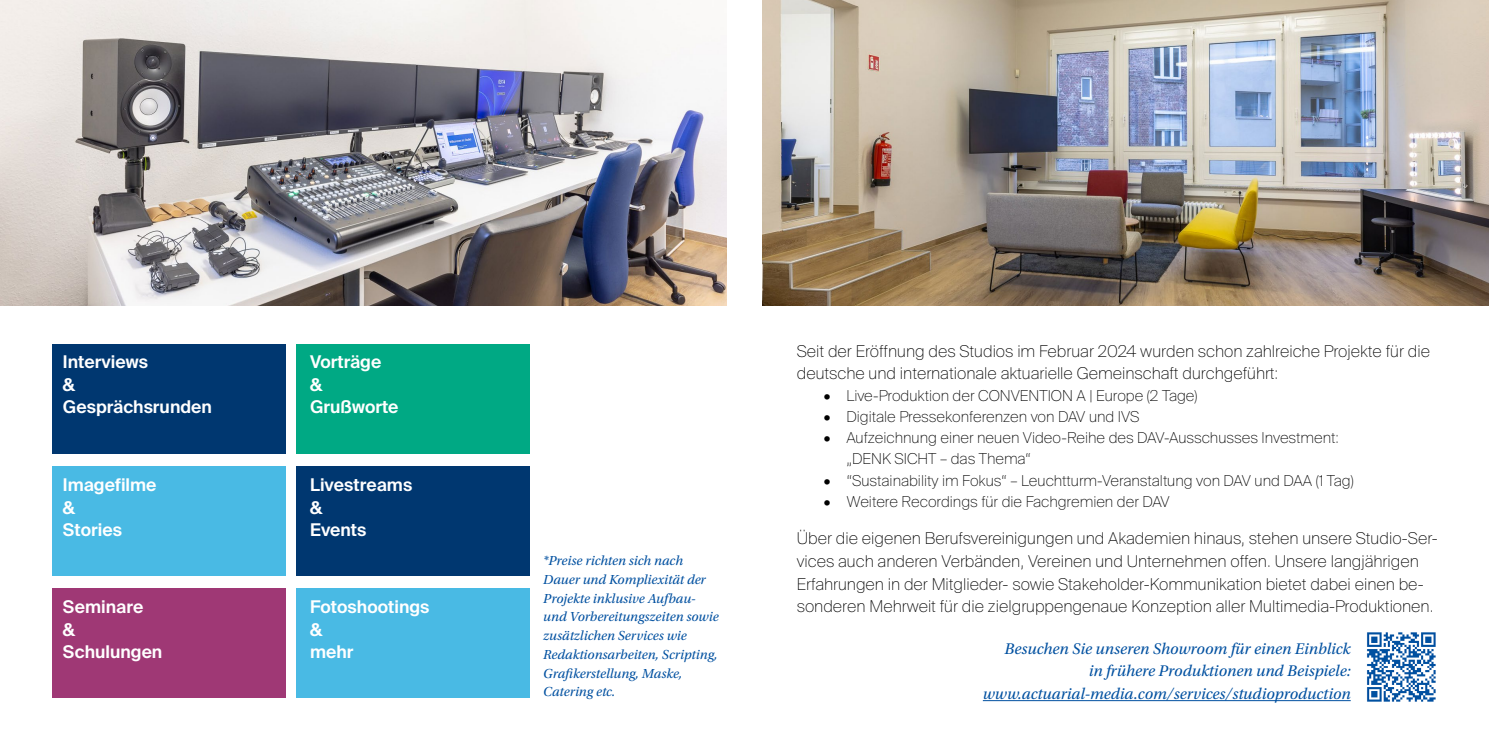
<style>
.page{position:relative;width:1489px;height:745px;background:#fff}
.page>*{position:absolute;margin:0;border:0;box-sizing:border-box;transform-origin:0 0}
.t1{font:600 17.5px/22.5px "Suisse Intl";color:#fff}
.t2{font:100 16.25px/22.5px "Suisse Intl";color:#000}
.t3{font:italic 16.25px/22.5px "Utopia Std";color:#0050a0;text-align:right}
.t4{font:100 15px/21.2px "Suisse Intl";color:#000}
.t5{font:italic 13.75px/18.8px "Utopia Std";color:#0050a0}
</style>
<div class="page">
<img style="left:0;top:0;width:726px;height:305px">
<img style="left:762px;top:0;width:726px;height:305px">
<div style="left:52px;top:344px;width:234px;height:110px;background:#003770"></div>
<div style="left:296px;top:344px;width:233px;height:110px;background:#00a984"></div>
<div style="left:52px;top:466px;width:234px;height:109px;background:#49bae4"></div>
<div style="left:296px;top:466px;width:233px;height:109px;background:#003770"></div>
<div style="left:52px;top:587px;width:234px;height:110px;background:#9f3875"></div>
<div style="left:296px;top:587px;width:233px;height:110px;background:#49bae4"></div>
<hr style="left:982px;top:699px;width:368px;height:1px;background:#0050a0">
<img style="left:1367px;top:632px;width:69px;height:70px">
<p class="t1" style="left:63px;top:351px;width:150px">Interviews<br>&amp;<br>Gesprächsrunden</p>
<p class="t1" style="left:310px;top:351px;width:90px">Vorträge<br>&amp;<br>Grußworte</p>
<p class="t1" style="left:63px;top:473px;width:95px">Imagefilme &amp;<br>Stories</p>
<p class="t1" style="left:310px;top:473px;width:104px">Livestreams &amp;<br>Events</p>
<p class="t1" style="left:63px;top:595px;width:101px">Seminare<br>&amp;<br>Schulungen</p>
<p class="t1" style="left:310px;top:595px;width:121px">Fotoshootings &amp;<br>mehr</p>
<p class="t5" style="left:543px;top:551px;width:177px">*Preise richten sich nach<br>Dauer und Kompliexität der<br>Projekte inklusive Aufbau&shy;und Vorbereitungszeiten sowie zusätzlichen Services wie<br>Redaktionsarbeiten, Scripting,<br>Grafikerstellung, Maske,<br>Catering etc.</p>
<p class="t2" style="left:796px;top:339px;width:634px">Seit der Eröffnung des Studios im Februar 2024 wurden schon zahlreiche Projekte für die deutsche und internationale aktuarielle Gemeinschaft durchgeführt:</p>
<p class="t4" style="left:823px;top:384px;width:375px">• Live-Produktion der CONVENTION A | Europe (2 Tage)</p>
<p class="t4" style="left:823px;top:405px;width:317px">• Digitale Pressekonferenzen von DAV und IVS</p>
<p class="t4" style="left:846px;top:427px;width:494px;text-indent:-22px">• Aufzeichnung einer neuen Video-Reihe des DAV-Ausschusses Investment: „DENK SICHT – das Thema“</p>
<p class="t4" style="left:823px;top:469px;width:531px">• “Sustainability im Fokus“ – Leuchtturm-Veranstaltung von DAV und DAA (1 Tag)</p>
<p class="t4" style="left:823px;top:491px;width:347px">• Weitere Recordings für die Fachgremien der DAV</p>
<p class="t2" style="left:796px;top:527px;width:642px">Über die eigenen Berufsvereinigungen und Akademien hinaus, stehen unsere Studio-Ser&shy;vices auch anderen Verbänden, Vereinen und Unternehmen offen. Unsere langjährigen Erfahrungen in der Mitglieder- sowie Stakeholder-Kommunikation bietet dabei einen be&shy;sonderen Mehrweit für die zielgruppengenaue Konzeption aller Multimedia-Produktionen.</p>
<p class="t3" style="left:982px;top:637px;width:369px">Besuchen Sie unseren Showroom für einen Einblick<br>in frühere Produktionen und Beispiele: www.actuarial-media.com/services/studioproduction</p>
</div>
